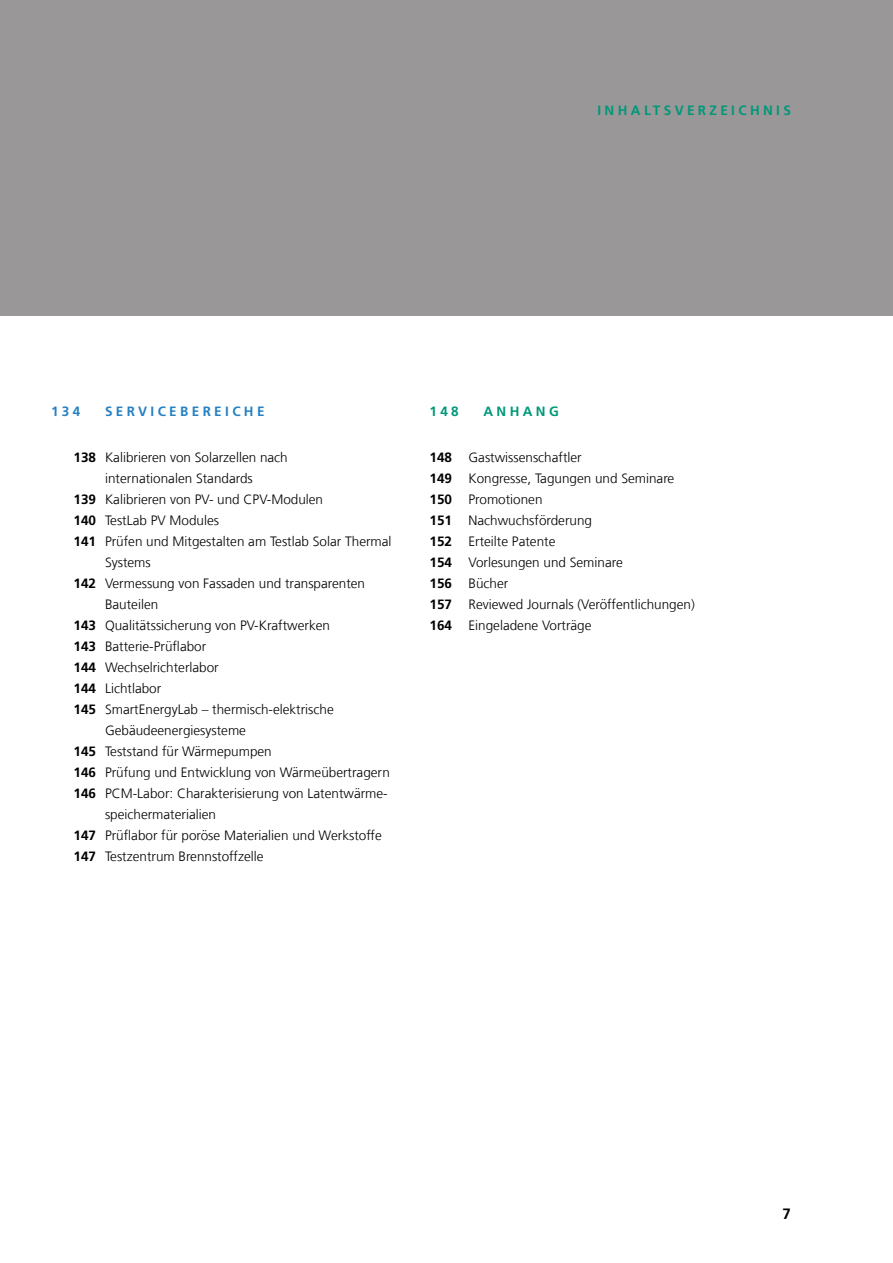
<style>
.page{position:relative;width:893px;height:1263px;background:#fff}
.page>*{position:absolute;margin:0;border:0;box-sizing:border-box;transform-origin:0 0}
.t1{font:700 15px "Frutiger LT Com";color:#000}
.t2{font:300 13.5px/21px "Frutiger LT Com";color:#000}
.t3{font:700 13.5px "Frutiger LT Com";letter-spacing:.25em;color:#009879}
.t4{font:700 13.5px "Frutiger LT Com";letter-spacing:.25em;color:#2581c4}
.s1{font-weight:700}
</style>
<div class="page">
<div style="left:0;top:0;width:893px;height:315px;background:#999797"></div>
<p class="t3" style="left:597px;top:102px;width:77px">I NHA LTSVE</p>
<p class="t3" style="left:698px;top:102px;width:93px">RZE ICHNIS</p>
<p class="t4" style="left:51px;top:404px;width:31px">134</p>
<p class="t4" style="left:105px;top:404px;width:159px">SE RV ICE BE RE ICHE</p>
<p class="t2" style="left:74px;top:447px;width:216px"><span class="s1">138</span> Kalibrieren von Solarzellen nach</p>
<p class="t2" style="left:105px;top:468px;width:149px">internationalen Standards</p>
<p class="t2" style="left:74px;top:489px;width:251px"><span class="s1">139</span> Kalibrieren von PV- und CPV-Modulen</p>
<p class="t2" style="left:74px;top:510px;width:147px"><span class="s1">140</span> TestLab PV Modules</p>
<p class="t2" style="left:74px;top:531px;width:320px"><span class="s1">141</span> Prüfen und Mitgestalten am Testlab Solar Thermal</p>
<p class="t2" style="left:105px;top:552px;width:47px">Systems</p>
<p class="t2" style="left:74px;top:573px;width:293px"><span class="s1">142</span> Vermessung von Fassaden und transparenten</p>
<p class="t2" style="left:105px;top:594px;width:55px">Bauteilen</p>
<p class="t2" style="left:74px;top:615px;width:258px"><span class="s1">143</span> Qualitätssicherung von PV-Kraftwerken</p>
<p class="t2" style="left:74px;top:636px;width:134px"><span class="s1">143</span> Batterie-Prüflabor</p>
<p class="t2" style="left:74px;top:657px;width:147px"><span class="s1">144</span> Wechselrichterlabor</p>
<p class="t2" style="left:74px;top:678px;width:89px"><span class="s1">144</span> Lichtlabor</p>
<p class="t2" style="left:74px;top:699px;width:262px"><span class="s1">145</span> SmartEnergyLab – thermisch-elektrische</p>
<p class="t2" style="left:105px;top:720px;width:143px">Gebäudeenergiesysteme</p>
<p class="t2" style="left:74px;top:741px;width:200px"><span class="s1">145</span> Teststand für Wärmepumpen</p>
<p class="t2" style="left:74px;top:762px;width:318px"><span class="s1">146</span> Prüfung und Entwicklung von Wärmeübertragern</p>
<p class="t2" style="left:74px;top:783px;width:316px"><span class="s1">146</span> PCM-Labor: Charakterisierung von Latentwärme-</p>
<p class="t2" style="left:105px;top:804px;width:112px">speichermaterialien</p>
<p class="t2" style="left:74px;top:825px;width:310px"><span class="s1">147</span> Prüflabor für poröse Materialien und Werkstoffe</p>
<p class="t2" style="left:74px;top:846px;width:191px"><span class="s1">147</span> Testzentrum Brennstoffzelle</p>
<p class="t3" style="left:429px;top:404px;width:31px">148</p>
<p class="t3" style="left:483px;top:404px;width:77px">ANHA NG</p>
<p class="t2" style="left:429px;top:447px;width:267px"><span class="s1">148</span> Gastwissenschaftler<br><span class="s1">149</span> Kongresse, Tagungen und Seminare<br><span class="s1">150</span> Promotionen<br><span class="s1">151</span> Nachwuchsförderung<br><span class="s1">152</span> Erteilte Patente<br><span class="s1">154</span> Vorlesungen und Seminare<br><span class="s1">156</span> Bücher<br><span class="s1">157</span> Reviewed Journals (Veröffentlichungen)<br><span class="s1">164</span> Eingeladene Vorträge</p>
<p class="t1" style="left:783px;top:1205px;width:10px">7</p>
</div>
